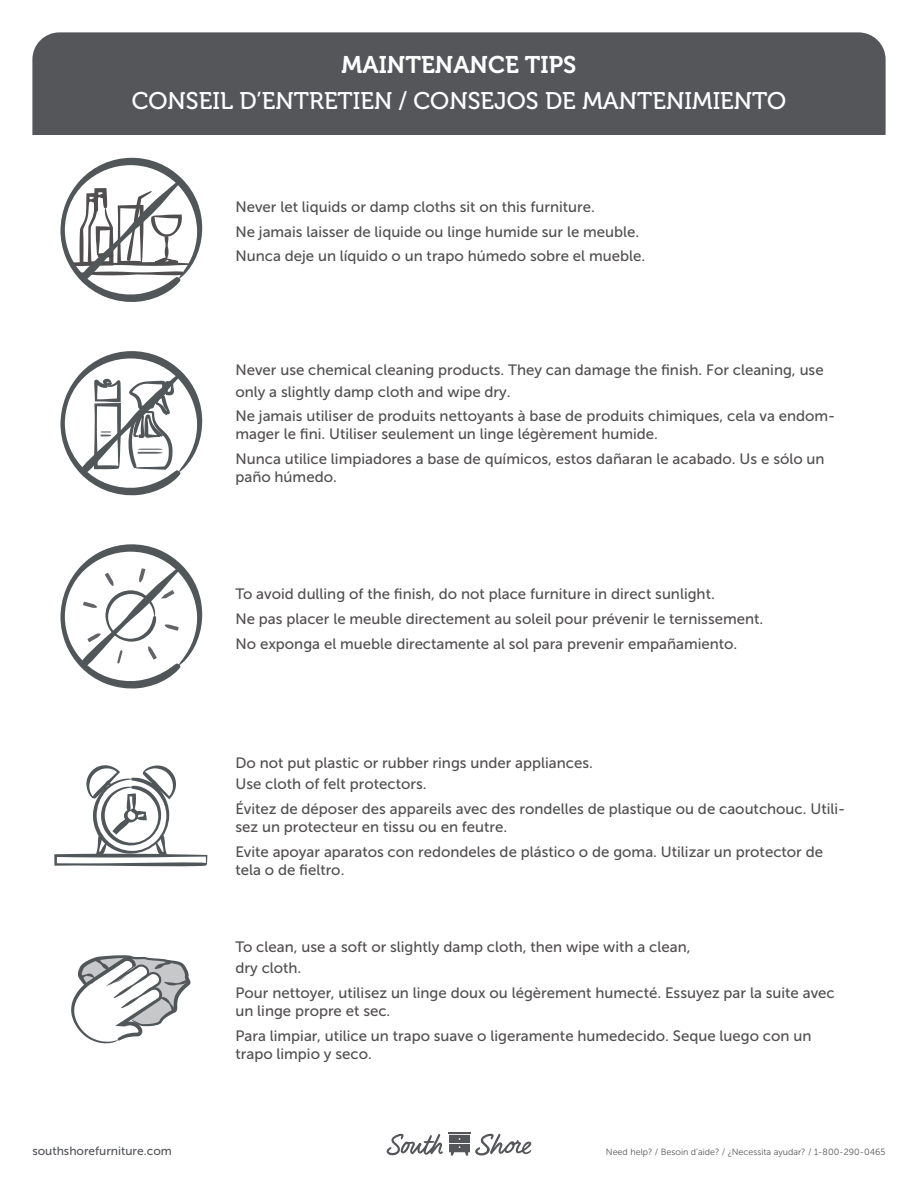
<style>
.page{position:relative;width:918px;height:1188px;background:#fff}
.page>*{position:absolute;margin:0;border:0;box-sizing:border-box;transform-origin:0 0}
.t1{font:24px "Museo 500";color:#fff}
.t2{font:24px "Museo 700";color:#fff}
.t3{font:15px/18px "Museo Sans 500";color:#514e50}
.t4{font:12px "Museo Sans 500";color:#54565a}
.t5{font:9px "Museo Sans 300";color:#54565a}
</style>
<div class="page">
<div style="left:32px;top:32px;width:854px;height:103px;background:#54565a"></div>
<svg style="left:386px;top:1133px;width:145px;height:23px"></svg>
<svg style="left:60px;top:351px;width:142px;height:145px"></svg>
<svg style="left:60px;top:158px;width:142px;height:144px"></svg>
<svg style="left:60px;top:544px;width:142px;height:145px"></svg>
<svg style="left:54px;top:765px;width:153px;height:102px"></svg>
<svg style="left:71px;top:955px;width:120px;height:89px"></svg>
<h1 class="t2" style="left:342px;top:51px;width:236px">MAINTENANCE TIPS</h1>
<h1 class="t1" style="left:132px;top:87px;width:656px">CONSEIL D’ENTRETIEN / CONSEJOS DE MANTENIMIENTO</h1>
<p class="t3" style="left:235px;top:194px;width:411px;line-height:24.8px">Never let liquids or damp cloths sit on this furniture.<br>Ne jamais laisser de liquide ou linge humide sur le meuble.<br>Nunca deje un líquido o un trapo húmedo sobre el mueble.</p>
<p class="t3" style="left:235px;top:359px;width:590px;line-height:21.6px">Never use chemical cleaning products. They can damage the finish. For cleaning, use only a slightly damp cloth and wipe dry.</p>
<p class="t3" style="left:235px;top:407px;width:601px">Ne jamais utiliser de produits nettoyants à base de produits chimiques, cela va endom&shy;mager le fini. Utiliser seulement un linge légèrement humide.</p>
<p class="t3" style="left:235px;top:450px;width:591px">Nunca utilice limpiadores a base de químicos, estos dañaran le acabado. Us e sólo un paño húmedo.</p>
<p class="t3" style="left:235px;top:582px;width:529px;line-height:24.8px">To avoid dulling of the finish, do not place furniture in direct sunlight.<br>Ne pas placer le meuble directement au soleil pour prévenir le ternissement.<br>No exponga el mueble directamente al sol para prevenir empañamiento.</p>
<p class="t3" style="left:235px;top:752px;width:359px;line-height:21.6px">Do not put plastic or rubber rings under appliances.<br>Use cloth of felt protectors.</p>
<p class="t3" style="left:235px;top:800px;width:611px">Évitez de déposer des appareils avec des rondelles de plastique ou de caoutchouc. Utili&shy;sez un protecteur en tissu ou en feutre.</p>
<p class="t3" style="left:235px;top:843px;width:589px">Evite apoyar aparatos con redondeles de plástico o de goma. Utilizar un protector de tela o de fieltro.</p>
<p class="t4" style="left:32px;top:1145px;width:141px">southshorefurniture.com</p>
<p class="t3" style="left:235px;top:936px;width:457px;line-height:21.6px">To clean, use a soft or slightly damp cloth, then wipe with a clean, dry cloth.</p>
<p class="t3" style="left:235px;top:984px;width:601px">Pour nettoyer, utilisez un linge doux ou légèrement humecté. Essuyez par la suite avec un linge propre et sec.</p>
<p class="t3" style="left:235px;top:1027px;width:577px">Para limpiar, utilice un trapo suave o ligeramente humedecido. Seque luego con un trapo limpio y seco.</p>
<p class="t5" style="left:606px;top:1147px;width:281px">Need help? / Besoin d’aide? / ¿Necessita ayudar? / 1-800-290-0465</p>
</div>
